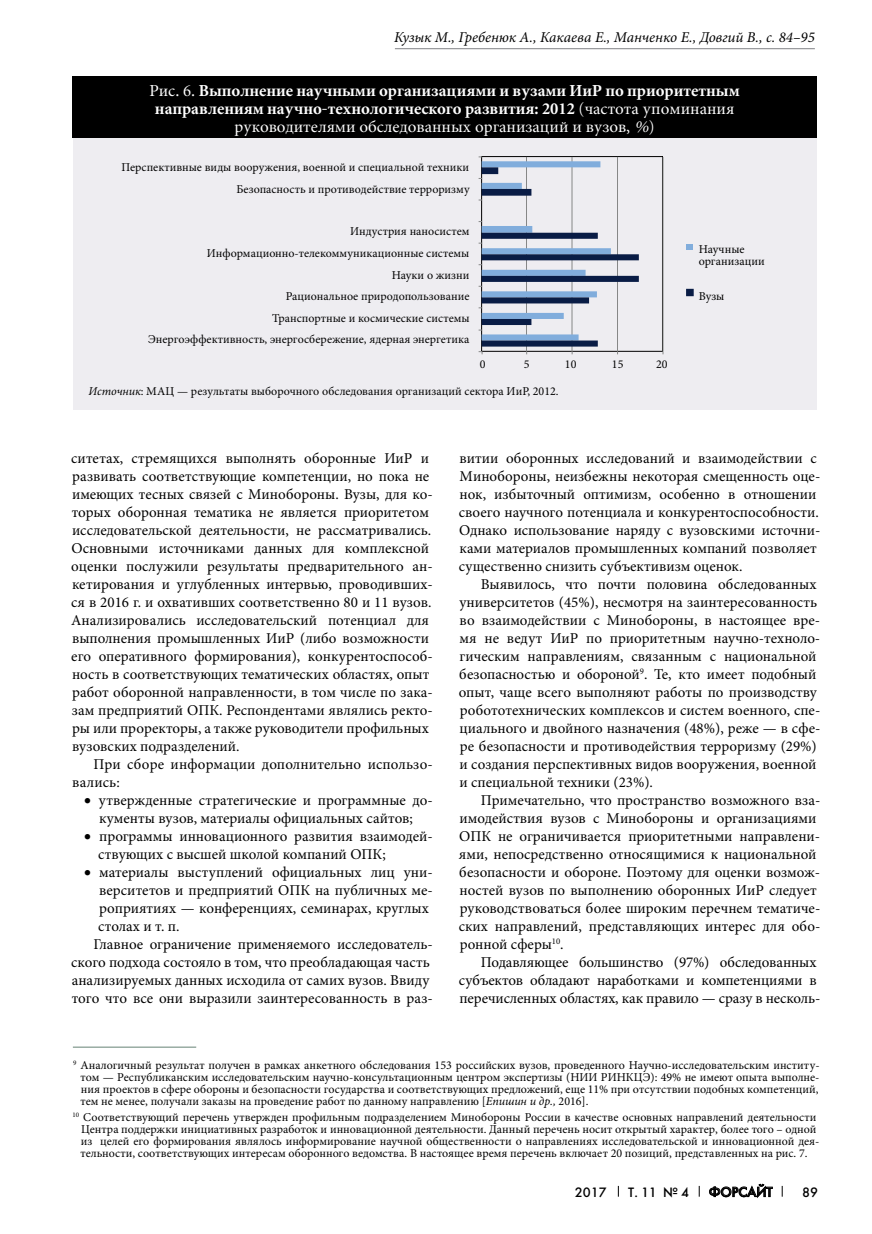
<style>
.page{position:relative;width:872px;height:1234px;background:#fff}
.page>*{position:absolute;margin:0;border:0;box-sizing:border-box;transform-origin:0 0}
.t1{font:700 16.5px/18px "Miniature";color:#fff;text-align:center}
.t2{font:15px/18px "Minion Pro";color:#000}
.t3{font:italic 15px "Minion Pro";letter-spacing:-.005em;color:#000}
.t4{font:13.5px "Futura Futuris C";color:#000}
.t5{font:12px/12px "Minion Pro";color:#000}
.s1{font-weight:400}
.s2{font-weight:400;font-style:italic}
.s3{font-style:italic}
</style>
<div class="page">
<svg style="left:709px;top:1183px;width:64px;height:15px"></svg>
<div style="left:73px;top:124px;width:743px;height:285px;background:#eeedf1"></div>
<hr style="left:662px;top:157px;width:1px;height:194px;background:#868787">
<svg style="left:478px;top:156px;width:161px;height:198px"></svg>
<svg style="left:687px;top:244px;width:6px;height:6px"></svg>
<div style="left:686px;top:289px;width:7px;height:7px;background:#091c45;border:2px solid #091c45"></div>
<div style="left:72px;top:77px;width:744px;height:61px;background:#000"></div>
<hr style="left:73px;top:1046px;width:123px;height:1px;background:#658275">
<hr style="left:395px;top:48px;width:420px;height:1px;background:#808285">
<p class="t3" style="left:394px;top:26px;width:422px">Кузык М., Гребенюк А., Какаева Е., Манченко Е., Довгий В., с. 84–95</p>
<p class="t1" style="left:149px;top:82px;width:592px"><span class="s1">Рис. 6.</span> Выполнение научными организациями и вузами ИиР по приоритетным направлениям научно-технологического развития: 2012 <span class="s1">(частота упоминания руководителями обследованных организаций и вузов,</span> <span class="s2">%</span><span class="s1">)</span></p>
<p class="t5" style="left:122px;top:161px;width:349px">Перспективные виды вооружения, военной и специальной техники</p>
<p class="t5" style="left:236px;top:183px;width:234px">Безопасность и противодействие терроризму</p>
<p class="t5" style="left:350px;top:225px;width:121px">Индустрия наносистем</p>
<p class="t5" style="left:207px;top:247px;width:264px">Информационно-телекоммуникационные системы</p>
<p class="t5" style="left:392px;top:269px;width:79px">Науки о жизни</p>
<p class="t5" style="left:286px;top:290px;width:185px">Рациональное природопользование</p>
<p class="t5" style="left:272px;top:312px;width:199px">Транспортные и космические системы</p>
<p class="t5" style="left:148px;top:333px;width:323px">Энергоэффективность, энергосбережение, ядерная энергетика</p>
<p class="t5" style="left:480px;top:358px;width:7px">0</p>
<p class="t5" style="left:524px;top:358px;width:7px">5</p>
<p class="t5" style="left:565px;top:358px;width:13px">10</p>
<p class="t5" style="left:612px;top:358px;width:13px">15</p>
<p class="t5" style="left:656px;top:358px;width:13px">20</p>
<p class="t5" style="left:89px;top:385px;width:471px"><span class="s3">Источник</span>: МАЦ — результаты выборочного обследования организаций сектора ИиР, 2012.</p>
<p class="t5" style="left:698px;top:243px;width:68px">Научные организации</p>
<p class="t5" style="left:698px;top:290px;width:27px">Вузы</p>
<p class="t2" style="left:71px;top:449px;width:363px">ситетах, стремящихся выполнять оборонные ИиР и развивать соответствующие компетенции, но пока не имеющих тесных связей с Минобороны. Вузы, для ко&shy;торых оборонная тематика не является приоритетом исследовательской деятельности, не рассматривались.<br>Основными источниками данных для комплексной оценки послужили результаты предварительного ан&shy;кетирования и углубленных интервью, проводивших&shy;ся в 2016 г. и охвативших соответственно 80 и 11 вузов.<br>Анализировались исследовательский потенциал для выполнения промышленных ИиР (либо возможности его оперативного формирования), конкурентоспособ&shy;ность в соответствующих тематических областях, опыт работ оборонной направленности, в том числе по зака&shy;зам предприятий ОПК. Респондентами являлись ректо&shy;ры или проректоры, а также руководители профильных вузовских подразделений.</p>
<p class="t2" style="left:72px;top:755px;width:362px;text-indent:21px">При сборе информации дополнительно использо&shy;вались:</p>
<p class="t2" style="left:84px;top:791px;width:350px;text-align:center">• утвержденные стратегические и программные до&shy;кументы вузов, материалы официальных сайтов;</p>
<p class="t2" style="left:98px;top:827px;width:336px;text-indent:-14px">• программы инновационного развития взаимодей&shy;ствующих с высшей школой компаний ОПК;</p>
<p class="t2" style="left:84px;top:863px;width:350px">• материалы выступлений официальных лиц уни-</p>
<p class="t2" style="left:99px;top:881px;width:335px">верситетов и предприятий ОПК на публичных ме-</p>
<p class="t2" style="left:99px;top:899px;width:331px">роприятиях — конференциях, семинарах, круглых</p>
<p class="t2" style="left:98px;top:917px;width:83px">столах и т. п.</p>
<p class="t2" style="left:93px;top:935px;width:341px">Главное ограничение применяемого исследователь-</p>
<p class="t2" style="left:71px;top:953px;width:360px">ского подхода состояло в том, что преобладающая часть</p>
<p class="t2" style="left:72px;top:971px;width:359px">анализируемых данных исходила от самих вузов. Ввиду</p>
<p class="t2" style="left:72px;top:989px;width:362px">того что все они выразили заинтересованность в раз-</p>
<p class="t2" style="left:459px;top:449px;width:363px">витии оборонных исследований и взаимодействии с Минобороны, неизбежны некоторая смещенность оце&shy;нок, избыточный оптимизм, особенно в отношении своего научного потенциала и конкурентоспособности.<br>Однако использование наряду с вузовскими источни&shy;ками материалов промышленных компаний позволяет существенно снизить субъективизм оценок.</p>
<p class="t2" style="left:459px;top:575px;width:363px;text-indent:22px">Выявилось, что почти половина обследованных университетов (45%), несмотря на заинтересованность во взаимодействии с Минобороны, в настоящее вре&shy;мя не ведут ИиР по приоритетным научно-техноло&shy;гическим направлениям, связанным с национальной безопасностью и обороной<sup>9</sup>. Те, кто имеет подобный опыт, чаще всего выполняют работы по производству робототехнических комплексов и систем военного, спе&shy;циального и двойного назначения (48%), реже — в сфе&shy;ре безопасности и противодействия терроризму (29%) и создания перспективных видов вооружения, военной и специальной техники (23%).</p>
<p class="t2" style="left:459px;top:791px;width:363px;text-indent:22px">Примечательно, что пространство возможного вза&shy;имодействия вузов с Минобороны и организациями ОПК не ограничивается приоритетными направлени&shy;ями, непосредственно относящимися к национальной безопасности и обороне. Поэтому для оценки возмож&shy;ностей вузов по выполнению оборонных ИиР следует руководствоваться более широким перечнем тематиче&shy;ских направлений, представляющих интерес для обо&shy;ронной сферы<sup>10</sup>.</p>
<p class="t2" style="left:459px;top:953px;width:363px;text-indent:22px">Подавляющее большинство (97%) обследованных субъектов обладают наработками и компетенциями в перечисленных областях, как правило — сразу в несколь-</p>
<p class="t5" style="left:81px;top:1059px;width:740px;text-align:justify;text-indent:-7px"><sup>9</sup> Аналогичный результат получен в рамках анкетного обследования 153 российских вузов, проведенного Научно-исследовательским институ&shy;том — Республиканским исследовательским научно-консультационным центром экспертизы (НИИ РИНКЦЭ): 49% не имеют опыта выполне&shy;ния проектов в сфере обороны и безопасности государства и соответствующих предложений, еще 11% при отсутствии подобных компетенций, тем не менее, получали заказы на проведение работ по данному направлению [<span class="s3">Епишин и др.,</span> 2016].</p>
<p class="t5" style="left:81px;top:1111px;width:740px;text-indent:-8px"><sup>10</sup> Соответствующий перечень утвержден профильным подразделением Минобороны России в качестве основных направлений деятельности Центра поддержки инициативных разработок и инновационной деятельности. Данный перечень носит открытый характер, более того – одной из целей его формирования являлось информирование научной общественности о направлениях исследовательской и инновационной дея&shy;тельности, соответствующих интересам оборонного ведомства. В настоящее время перечень включает 20 позиций, представленных на рис. 7.</p>
<p class="t4" style="left:575px;top:1183px;width:33px">2017</p>
<p class="t4" style="left:628px;top:1183px;width:62px">Т. 11 № 4</p>
<p class="t4" style="left:709px;top:1183px;width:64px">Форсайт</p>
<p class="t4" style="left:802px;top:1183px;width:17px">89</p>
</div>
